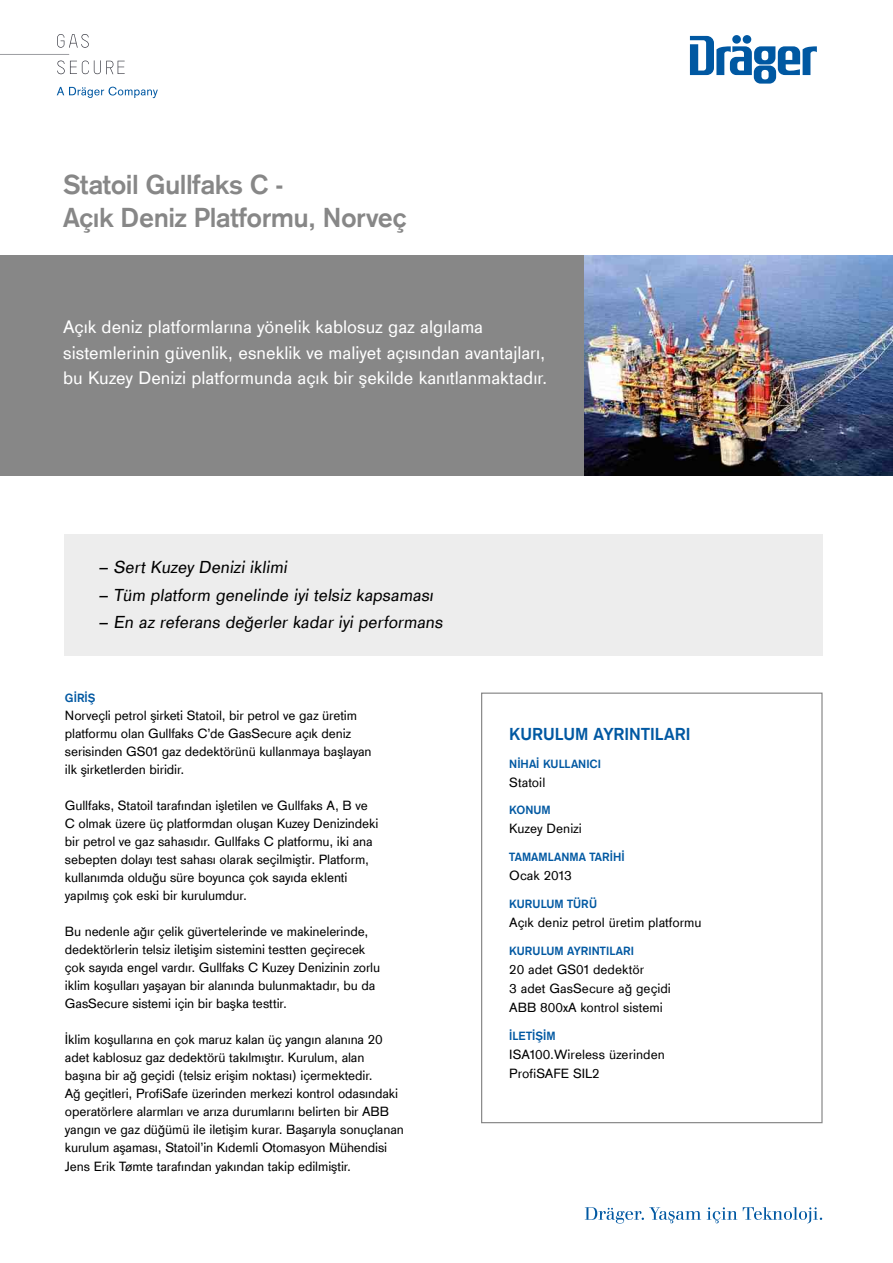
<style>
.page{position:relative;width:893px;height:1263px;background:#fff}
.page>*{position:absolute;margin:0;border:0;box-sizing:border-box;transform-origin:0 0}
.t1{font:700 28.5px/33px "Draeger Sans Global";letter-spacing:-.02em;color:#878787}
.t2{font:18.75px/25.5px "Draeger Sans Global";color:#fff}
.t3{font:18px "Draeger Sans Global";color:#000}
.t4{font:700 18px "Draeger Sans Global";color:#0058a2}
.t5{font:13.8px/18px "Draeger Sans Global";letter-spacing:-.01em;color:#000}
.t6{font:700 12.3px "Draeger Sans Global";color:#0058a2}
</style>
<div class="page">
<div style="left:0;top:255px;width:628px;height:220px;background:#878787"></div>
<img style="left:584px;top:255px;width:309px;height:220px">
<div style="left:64px;top:534px;width:759px;height:122px;background:#ededed"></div>
<div style="left:481px;top:692px;width:342px;height:431px;border:1px solid #878787"></div>
<svg style="left:690px;top:36px;width:127px;height:48px"></svg>
<svg style="left:57px;top:87px;width:101px;height:11px"></svg>
<svg style="left:57px;top:34px;width:32px;height:14px"></svg>
<svg style="left:0;top:54px;width:125px;height:20px"></svg>
<svg style="left:585px;top:1207px;width:116px;height:16px"></svg>
<svg style="left:707px;top:1207px;width:30px;height:16px"></svg>
<svg style="left:743px;top:1207px;width:79px;height:16px"></svg>
<h1 class="t1" style="left:63px;top:168px;width:345px">Statoil Gullfaks C -<br>Açık Deniz Platformu, Norveç</h1>
<h2 class="t2" style="left:63px;top:314px;width:486px">Açık deniz platformlarına yönelik kablosuz gaz algılama sistemlerinin güvenlik, esneklik ve maliyet açısından avantajları, bu Kuzey Denizi platformunda açık bir şekilde kanıtlanmaktadır.</h2>
<h3 class="t3" style="left:98px;top:556px;width:195px">– SertKuzeyDeniziiklimi</h3>
<h3 class="t3" style="left:98px;top:584px;width:341px">– Tüm platform genelinde iyitelsizkapsaması</h3>
<h3 class="t3" style="left:98px;top:611px;width:351px">– En azreferans değerlerkadariyiperformans</h3>
<p class="t6" style="left:65px;top:690px;width:32px">GİRİŞ</p>
<p class="t5" style="left:65px;top:706px;width:308px">Norveçli petrol şirketi Statoil, bir petrol ve gaz üretim platformu olan Gullfaks C’de GasSecure açık deniz serisinden GS01 gaz dedektörünü kullanmaya başlayan ilk şirketlerden biridir.</p>
<p class="t5" style="left:65px;top:796px;width:315px">Gullfaks, Statoil tarafından işletilen ve Gullfaks A, B ve C olmak üzere üç platformdan oluşan Kuzey Denizindeki bir petrol ve gaz sahasıdır. Gullfaks C platformu, iki ana sebepten dolayı test sahası olarak seçilmiştir. Platform, kullanımda olduğu süre boyunca çok sayıda eklenti yapılmış çok eski bir kurulumdur.</p>
<p class="t5" style="left:65px;top:922px;width:317px">Bu nedenle ağır çelik güvertelerinde ve makinelerinde, dedektörlerin telsiz iletişim sistemini testten geçirecek çok sayıda engel vardır. Gullfaks C Kuzey Denizinin zorlu iklim koşulları yaşayan bir alanında bulunmaktadır, bu da GasSecure sistemi için bir başka testtir.</p>
<p class="t5" style="left:65px;top:1030px;width:340px">İklim koşullarına en çok maruz kalan üç yangın alanına 20 adet kablosuz gaz dedektörü takılmıştır. Kurulum, alan başına bir ağ geçidi (telsiz erişim noktası) içermektedir.<br>Ağ geçitleri, ProfiSafe üzerinden merkezi kontrol odasındaki operatörlere alarmları ve arıza durumlarını belirten bir ABB yangın ve gaz düğümü ile iletişim kurar. Başarıyla sonuçlanan kurulum aşaması, Statoil’in Kıdemli Otomasyon Mühendisi Jens Erik Tømte tarafından yakından takip edilmiştir.</p>
<h3 class="t4" style="left:509px;top:723px;width:183px">KURULUM AYRINTILARI</h3>
<p class="t6" style="left:509px;top:756px;width:93px">NİHAİ KULLANICI</p>
<p class="t5" style="left:509px;top:773px;width:38px">Statoil</p>
<p class="t6" style="left:509px;top:803px;width:43px">KONUM</p>
<p class="t5" style="left:509px;top:820px;width:74px">Kuzey Denizi</p>
<p class="t6" style="left:509px;top:850px;width:117px">TAMAMLANMA TARİHİ</p>
<p class="t5" style="left:509px;top:866px;width:64px">Ocak 2013</p>
<p class="t6" style="left:509px;top:896px;width:89px">KURULUM TÜRÜ</p>
<p class="t5" style="left:509px;top:913px;width:194px">Açık deniz petrol üretim platformu</p>
<p class="t6" style="left:509px;top:943px;width:126px">KURULUM AYRINTILARI</p>
<p class="t5" style="left:509px;top:959px;width:163px;line-height:19.2px">20 adet GS01 dedektör<br>3 adet GasSecure ağ geçidi<br>ABB 800xA kontrol sistemi</p>
<p class="t6" style="left:509px;top:1028px;width:48px">İLETİŞİM</p>
<p class="t5" style="left:509px;top:1044px;width:157px;line-height:19.2px">ISA100.Wireless üzerinden<br>ProfiSAFE SIL2</p>
</div>
